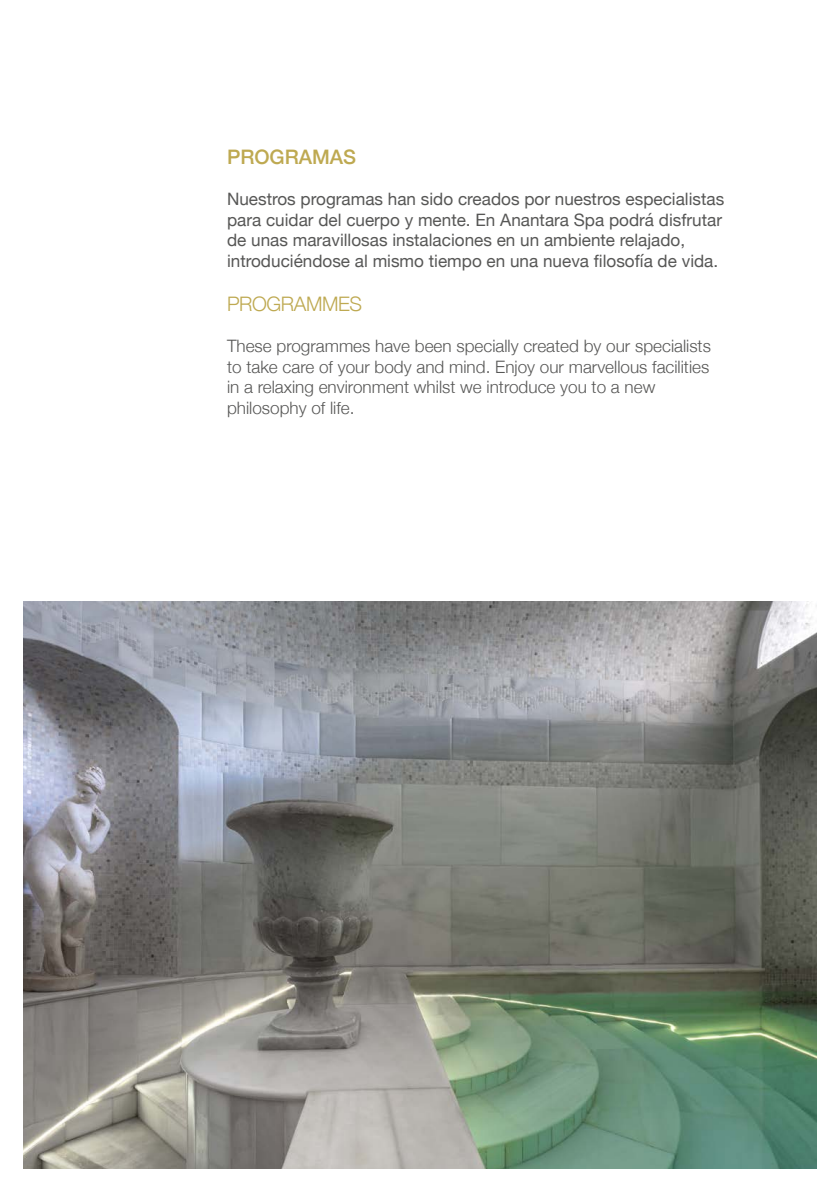
<style>
.page{position:relative;width:840px;height:1191px;background:#fff}
.page>*{position:absolute;margin:0;border:0;box-sizing:border-box;transform-origin:0 0}
.t1{font:300 20px "Helvetica Neue";letter-spacing:-.02em;color:#bea951}
.t2{font:500 20px "Helvetica Neue";color:#bea951}
.t3{font:17.2px/20.6px "Helvetica Neue";color:#575756}
.t4{font:300 17.2px/20.6px "Helvetica Neue";color:#575756}
</style>
<div class="page">
<img style="left:23px;top:601px;width:793px;height:567px">
<p class="t2" style="left:227px;top:141px;width:131px">PROGRAMAS</p>
<p class="t3" style="left:227px;top:190px;width:498px">Nuestros programas han sido creados por nuestros especialistas para cuidar del cuerpo y mente. En Anantara Spa podrá disfrutar de unas maravillosas instalaciones en un ambiente relajado, introduciéndose al mismo tiempo en una nueva filosofía de vida.</p>
<p class="t1" style="left:227px;top:288px;width:136px">PROGRAMMES</p>
<p class="t4" style="left:227px;top:335px;width:485px">These programmes have been specially created by our specialists to take care of your body and mind. Enjoy our marvellous facilities in a relaxing environment whilst we introduce you to a new philosophy of life.</p>
</div>
